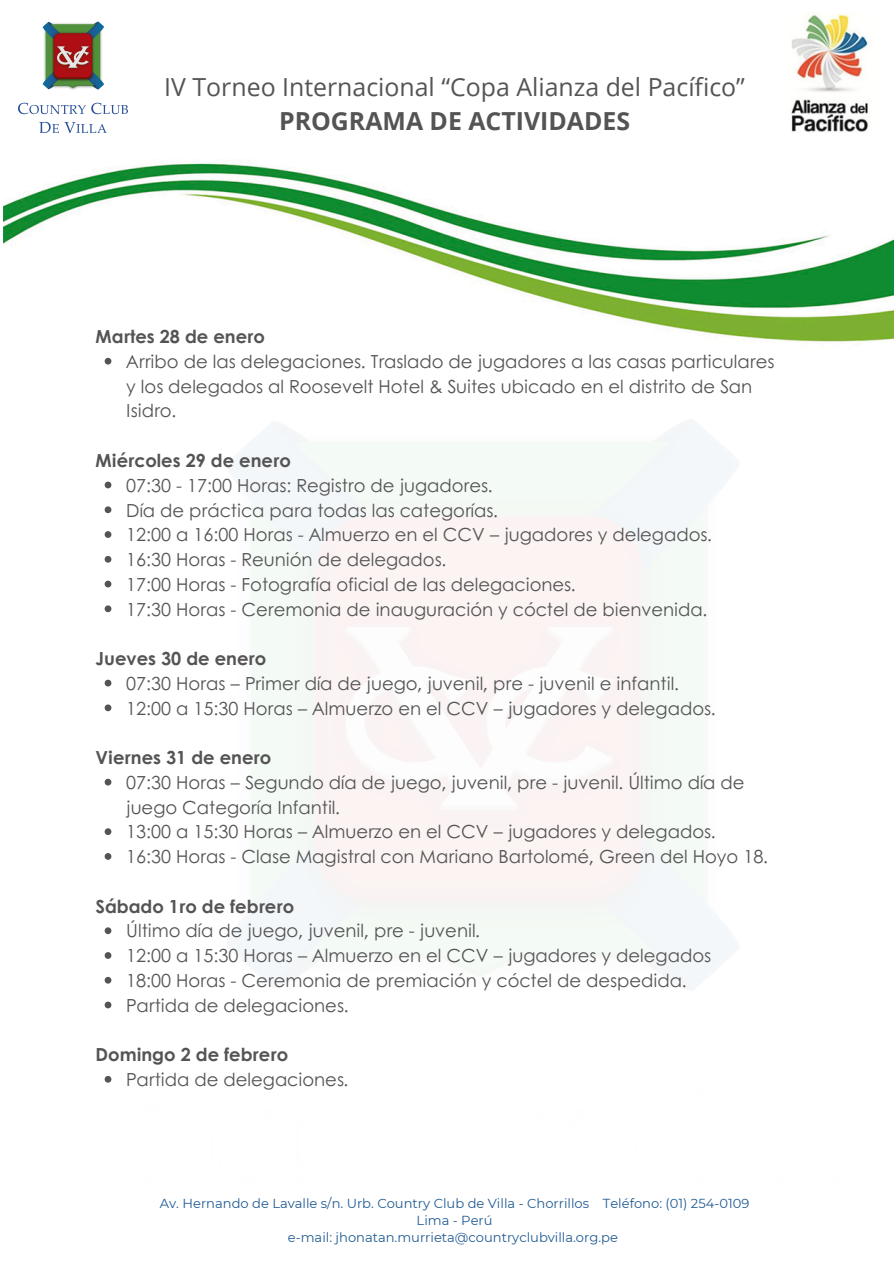
<style>
.page{position:relative;width:894px;height:1264px;background:#fff}
.page>*{position:absolute;margin:0;border:0;box-sizing:border-box;transform-origin:0 0}
.t1{font:24.9px/33.8px "Open Sans";color:#545454;text-align:center}
.t2{font:18px/24.8px "Century Gothic";color:#545454}
.t3{font:700 18px "Century Gothic";color:#545454}
.t4{font:13.05px "Montserrat";color:#215b92}
.s1{font-weight:700}
</style>
<div class="page">
<img style="left:791px;top:13px;width:77px;height:119px">
<img style="left:18px;top:21px;width:109px;height:112px">
<img style="left:3px;top:163px;width:890px;height:179px">
<svg style="left:105px;top:358px;width:6px;height:6px"></svg>
<svg style="left:105px;top:481px;width:6px;height:7px"></svg>
<svg style="left:105px;top:506px;width:6px;height:7px"></svg>
<svg style="left:105px;top:531px;width:6px;height:7px"></svg>
<svg style="left:105px;top:556px;width:6px;height:6px"></svg>
<svg style="left:105px;top:580px;width:6px;height:7px"></svg>
<svg style="left:105px;top:605px;width:6px;height:7px"></svg>
<svg style="left:105px;top:679px;width:6px;height:7px"></svg>
<svg style="left:105px;top:704px;width:6px;height:7px"></svg>
<svg style="left:105px;top:778px;width:6px;height:7px"></svg>
<svg style="left:105px;top:828px;width:6px;height:7px"></svg>
<svg style="left:105px;top:853px;width:6px;height:6px"></svg>
<svg style="left:105px;top:927px;width:6px;height:7px"></svg>
<svg style="left:105px;top:952px;width:6px;height:6px"></svg>
<svg style="left:105px;top:976px;width:6px;height:7px"></svg>
<svg style="left:105px;top:1001px;width:6px;height:7px"></svg>
<svg style="left:105px;top:1076px;width:6px;height:6px"></svg>
<p class="t1" style="left:164px;top:69px;width:582px">IV Torneo Internacional “Copa Alianza del Pacífico”<br><span class="s1">PROGRAMA DE ACTIVIDADES</span></p>
<h2 class="t3" style="left:96px;top:323px;width:171px">Martes 28 de enero</h2>
<p class="t2" style="left:126px;top:348px;width:649px">Arribo de las delegaciones. Traslado de jugadores a las casas particulares y los delegados al Roosevelt Hotel &amp; Suites ubicado en el distrito de San<br>Isidro.</p>
<h2 class="t3" style="left:96px;top:447px;width:197px">Miércoles 29 de enero</h2>
<p class="t2" style="left:126px;top:472px;width:368px">07:30 - 17:00 Horas: Registro de jugadores.</p>
<p class="t2" style="left:126px;top:497px;width:373px">Día de práctica para todas las categorías.</p>
<p class="t2" style="left:126px;top:521px;width:587px">12:00 a 16:00 Horas - Almuerzo en el CCV – jugadores y delegados.</p>
<p class="t2" style="left:126px;top:546px;width:321px">16:30 Horas - Reunión de delegados.</p>
<p class="t2" style="left:126px;top:571px;width:451px">17:00 Horas - Fotografía oficial de las delegaciones.</p>
<p class="t2" style="left:126px;top:596px;width:582px">17:30 Horas - Ceremonia de inauguración y cóctel de bienvenida.</p>
<h2 class="t3" style="left:96px;top:645px;width:172px">Jueves 30 de enero</h2>
<p class="t2" style="left:126px;top:670px;width:554px">07:30 Horas – Primer día de juego, juvenil, pre - juvenil e infantil.</p>
<p class="t2" style="left:126px;top:695px;width:590px">12:00 a 15:30 Horas – Almuerzo en el CCV – jugadores y delegados.</p>
<h2 class="t3" style="left:96px;top:744px;width:177px">Viernes 31 de enero</h2>
<p class="t2" style="left:126px;top:769px;width:619px">07:30 Horas – Segundo día de juego, juvenil, pre - juvenil. Último día de juego Categoría Infantil.</p>
<p class="t2" style="left:126px;top:818px;width:590px">13:00 a 15:30 Horas – Almuerzo en el CCV – jugadores y delegados.</p>
<p class="t2" style="left:126px;top:843px;width:643px">16:30 Horas - Clase Magistral con Mariano Bartolomé, Green del Hoyo 18.</p>
<h2 class="t3" style="left:96px;top:892px;width:200px">Sábado 1ro de febrero</h2>
<p class="t2" style="left:126px;top:917px;width:355px">Último día de juego, juvenil, pre - juvenil.</p>
<p class="t2" style="left:126px;top:942px;width:586px">12:00 a 15:30 Horas – Almuerzo en el CCV – jugadores y delegados</p>
<p class="t2" style="left:126px;top:967px;width:561px">18:00 Horas - Ceremonia de premiación y cóctel de despedida.</p>
<p class="t2" style="left:126px;top:992px;width:224px">Partida de delegaciones.</p>
<h2 class="t3" style="left:96px;top:1041px;width:194px">Domingo 2 de febrero</h2>
<p class="t2" style="left:126px;top:1066px;width:224px">Partida de delegaciones.</p>
<p class="t4" style="left:160px;top:1194px;width:591px">Av. Hernando de Lavalle s/n. Urb. Country Club de Villa - Chorrillos Teléfono: (01) 254-0109</p>
<h1 class="t4" style="left:416px;top:1212px;width:77px">Lima - Perú</h1>
<p class="t4" style="left:288px;top:1229px;width:331px">e-mail: jhonatan.murrieta@countryclubvilla.org.pe</p>
</div>
